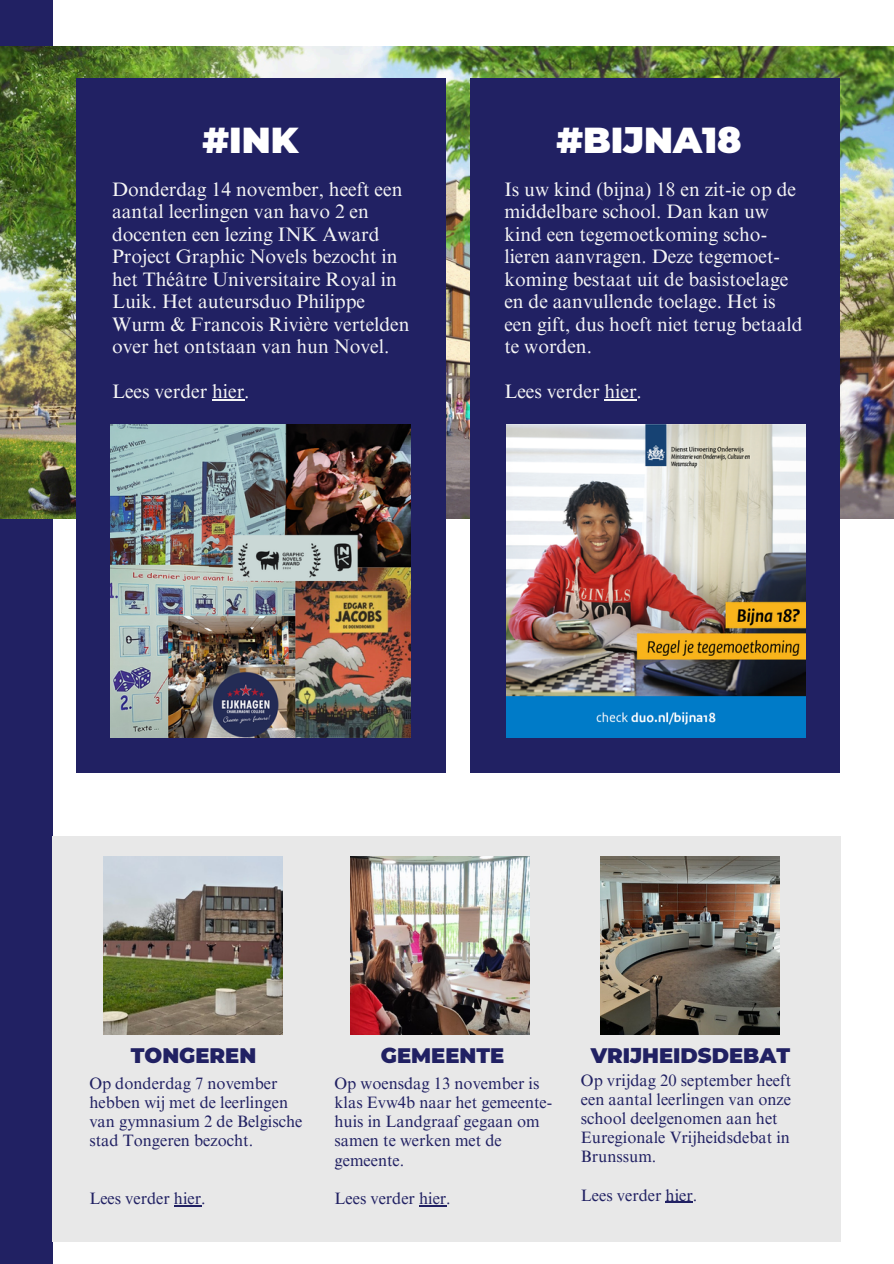
<style>
.page{position:relative;width:894px;height:1264px;background:#fff}
.page>*{position:absolute;margin:0;border:0;box-sizing:border-box;transform-origin:0 0}
.t1{font:900 36px "Montserrat";color:#fff}
.t2{font:900 21px "Montserrat";color:#212163}
.t3{font:19.5px/22.5px "Times NRMT Pro";color:#f5f5f5}
.t4{font:16.5px/19.2px "Times NRMT Pro";color:#212163}
</style>
<div class="page">
<div style="left:0;top:0;width:53px;height:1263px;background:#212163"></div>
<img style="left:0;top:47px;width:893px;height:471px">
<div style="left:470px;top:78px;width:368px;height:694px;background:#212163"></div>
<div style="left:53px;top:836px;width:787px;height:405px;background:#e8e8e8"></div>
<img style="left:506px;top:425px;width:299px;height:312px">
<div style="left:77px;top:78px;width:368px;height:694px;background:#212163"></div>
<img style="left:111px;top:425px;width:299px;height:312px">
<img style="left:104px;top:856px;width:179px;height:178px">
<img style="left:350px;top:856px;width:179px;height:178px">
<img style="left:600px;top:856px;width:179px;height:178px">
<hr style="left:174px;top:1204px;width:27px;height:2px;background:#212163">
<hr style="left:419px;top:1204px;width:27px;height:2px;background:#212163">
<svg style="left:665px;top:1201px;width:27px;height:1px"></svg>
<hr style="left:604px;top:399px;width:32px;height:1px;background:#f5f5f5">
<hr style="left:212px;top:399px;width:32px;height:1px;background:#f5f5f5">
<p class="t1" style="left:202px;top:118px;width:97px">#INK</p>
<p class="t3" style="left:112px;top:180px;width:299px">Donderdag 14 november, heeft een aantal leerlingen van havo 2 en docenten een lezing INK Award<br>Project Graphic Novels bezocht in het Théâtre Universitaire Royal in<br>Luik. Het auteursduo Philippe<br>Wurm &amp; Francois Rivière vertelden over het ontstaan van hun Novel.</p>
<p class="t3" style="left:112px;top:383px;width:139px">Lees verder hier.</p>
<p class="t1" style="left:556px;top:118px;width:187px">#BIJNA18</p>
<p class="t3" style="left:504px;top:180px;width:299px">Is uw kind (bijna) 18 en zit-ie op de middelbare school. Dan kan uw kind een tegemoetkoming scho&shy;lieren aanvragen. Deze tegemoet&shy;koming bestaat uit de basistoelage en de aanvullende toelage. Het is een gift, dus hoeft niet terug betaald te worden.</p>
<h2 class="t3" style="left:504px;top:383px;width:139px">Lees verder hier.</h2>
<h3 class="t2" style="left:131px;top:1042px;width:127px">TONGEREN</h3>
<p class="t2" style="left:590px;top:1042px;width:201px">VRIJHEIDSDEBAT</p>
<h2 class="t2" style="left:381px;top:1042px;width:125px">GEMEENTE</h2>
<h1 class="t4" style="left:89px;top:1075px;width:214px">Op donderdag 7 november hebben wij met de leerlingen van gymnasium 2 de Belgische stad Tongeren bezocht.</h1>
<h3 class="t4" style="left:89px;top:1190px;width:118px">Lees verder hier.</h3>
<h3 class="t4" style="left:334px;top:1075px;width:219px">Op woensdag 13 november is klas Evw4b naar het gemeente&shy;huis in Landgraaf gegaan om samen te werken met de gemeente.</h3>
<p class="t4" style="left:334px;top:1190px;width:118px">Lees verder hier.</p>
<h1 class="t4" style="left:580px;top:1072px;width:212px">Op vrijdag 20 september heeft een aantal leerlingen van onze school deelgenomen aan het<br>Euregionale Vrijheidsdebat in<br>Brunssum.</h1>
<h3 class="t4" style="left:580px;top:1187px;width:118px">Lees verder hier.</h3>
</div>
